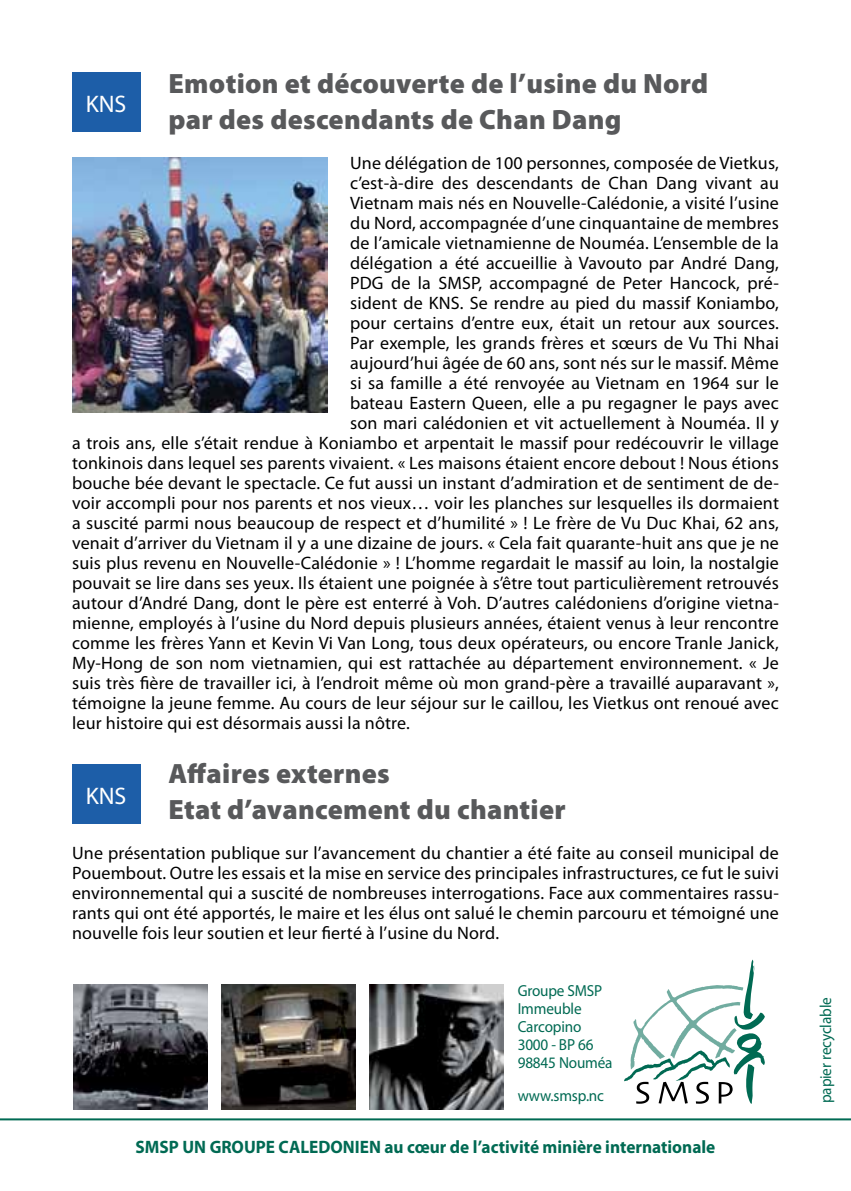
<style>
.page{position:relative;width:851px;height:1191px;background:#fff}
.page>*{position:absolute;margin:0;border:0;box-sizing:border-box;transform-origin:0 0}
.t1{font:900 28px/36px "Myriad Pro";letter-spacing:.01em;color:#58595b}
.t2{font:24px "Myriad Pro";color:#fff}
.t3{font:18px/20px "Myriad Pro";letter-spacing:.01em;color:#000;text-align:justify}
.t4{font:700 18px "Myriad Pro";color:#006a53;scale:.96 1}
.t5{font:16px/18px "Myriad Pro";letter-spacing:-.01em;color:#006a53;scale:.95 1}
</style>
<div class="page">
<svg style="left:624px;top:959px;width:140px;height:144px"></svg>
<img style="left:369px;top:984px;width:134px;height:125px">
<img style="left:73px;top:984px;width:134px;height:125px">
<img style="left:222px;top:984px;width:134px;height:125px">
<hr style="left:0;top:1118px;width:850px;height:2px;background:#006a53">
<div style="left:72px;top:72px;width:68px;height:60px;background:#1d5ea8"></div>
<img style="left:72px;top:157px;width:255px;height:255px">
<div style="left:72px;top:764px;width:68px;height:59px;background:#1d5ea8"></div>
<h1 class="t1" style="left:168px;top:64px;width:541px">Emotion et découverte de l’usine du Nord par des descendants de Chan Dang</h1>
<p class="t3" style="left:350px;top:153px;width:430px">Une délégation de 100 personnes, composée de Vietkus,</p>
<p class="t3" style="left:350px;top:173px;width:430px">c’est-à-dire des descendants de Chan Dang vivant au</p>
<p class="t3" style="left:350px;top:193px;width:430px">Vietnam mais nés en Nouvelle-Calédonie, a visité l’usine</p>
<p class="t3" style="left:350px;top:213px;width:430px">du Nord, accompagnée d’une cinquantaine de membres</p>
<p class="t3" style="left:350px;top:233px;width:430px">de l’amicale vietnamienne de Nouméa. L’ensemble de la</p>
<p class="t3" style="left:350px;top:253px;width:430px">délégation a été accueillie à Vavouto par André Dang,</p>
<p class="t3" style="left:350px;top:273px;width:430px">PDG de la SMSP, accompagné de Peter Hancock, pré-</p>
<p class="t3" style="left:350px;top:293px;width:430px">sident de KNS. Se rendre au pied du massif Koniambo,</p>
<p class="t3" style="left:350px;top:313px;width:430px">pour certains d’entre eux, était un retour aux sources.</p>
<p class="t3" style="left:350px;top:333px;width:430px">Par exemple, les grands frères et sœurs de Vu Thi Nhai</p>
<p class="t3" style="left:350px;top:353px;width:430px">aujourd’hui âgée de 60 ans, sont nés sur le massif. Même</p>
<p class="t3" style="left:350px;top:373px;width:430px">si sa famille a été renvoyée au Vietnam en 1964 sur le</p>
<p class="t3" style="left:350px;top:393px;width:430px">bateau Eastern Queen, elle a pu regagner le pays avec</p>
<p class="t3" style="left:350px;top:413px;width:430px">son mari calédonien et vit actuellement à Nouméa. Il y</p>
<p class="t3" style="left:72px;top:433px;width:708px">a trois ans, elle s’était rendue à Koniambo et arpentait le massif pour redécouvrir le village</p>
<p class="t3" style="left:72px;top:453px;width:708px">tonkinois dans lequel ses parents vivaient. « Les maisons étaient encore debout ! Nous étions</p>
<p class="t3" style="left:72px;top:473px;width:708px">bouche bée devant le spectacle. Ce fut aussi un instant d’admiration et de sentiment de de-</p>
<p class="t3" style="left:72px;top:493px;width:708px">voir accompli pour nos parents et nos vieux… voir les planches sur lesquelles ils dormaient</p>
<p class="t3" style="left:72px;top:513px;width:708px">a suscité parmi nous beaucoup de respect et d’humilité » ! Le frère de Vu Duc Khai, 62 ans,</p>
<p class="t3" style="left:72px;top:533px;width:708px">venait d’arriver du Vietnam il y a une dizaine de jours. « Cela fait quarante-huit ans que je ne</p>
<p class="t3" style="left:72px;top:553px;width:708px">suis plus revenu en Nouvelle-Calédonie » ! L’homme regardait le massif au loin, la nostalgie</p>
<p class="t3" style="left:72px;top:573px;width:708px">pouvait se lire dans ses yeux. Ils étaient une poignée à s’être tout particulièrement retrouvés</p>
<p class="t3" style="left:72px;top:593px;width:708px">autour d’André Dang, dont le père est enterré à Voh. D’autres calédoniens d’origine vietna-</p>
<p class="t3" style="left:72px;top:613px;width:708px">mienne, employés à l’usine du Nord depuis plusieurs années, étaient venus à leur rencontre</p>
<p class="t3" style="left:72px;top:633px;width:708px">comme les frères Yann et Kevin Vi Van Long, tous deux opérateurs, ou encore Tranle Janick,</p>
<p class="t3" style="left:72px;top:653px;width:708px">My-Hong de son nom vietnamien, qui est rattachée au département environnement. « Je</p>
<p class="t3" style="left:72px;top:673px;width:708px">suis très fière de travailler ici, à l’endroit même où mon grand-père a travaillé auparavant »,</p>
<p class="t3" style="left:72px;top:693px;width:708px">témoigne la jeune femme. Au cours de leur séjour sur le caillou, les Vietkus ont renoué avec</p>
<p class="t3" style="left:72px;top:713px;width:339px">leur histoire qui est désormais aussi la nôtre.</p>
<h1 class="t1" style="left:168px;top:754px;width:398px">Affaires externes<br>Etat d’avancement du chantier</h1>
<p class="t3" style="left:72px;top:843px;width:708px">Une présentation publique sur l’avancement du chantier a été faite au conseil municipal de Pouembout. Outre les essais et la mise en service des principales infrastructures, ce fut le suivi environnemental qui a suscité de nombreuses interrogations. Face aux commentaires rassu&shy;rants qui ont été apportés, le maire et les élus ont salué le chemin parcouru et témoigné une nouvelle fois leur soutien et leur fierté à l’usine du Nord.</p>
<h2 class="t2" style="left:86px;top:89px;width:42px">KNS</h2>
<h2 class="t2" style="left:86px;top:781px;width:42px">KNS</h2>
<p class="t5" style="left:517px;top:981px;width:101px">Groupe SMSP<br>Immeuble<br>Carcopino<br>3000 - BP 66<br>98845 Nouméa</p>
<p class="t5" style="left:517px;top:1086px;width:92px">www.smsp.nc</p>
<p class="t4" style="left:136px;top:1135px;width:605px">SMSP UN GROUPE CALEDONIEN au cœur de l’activité minière internationale</p>
<p class="t5" style="left:816px;top:1103px;width:113px;rotate:-90deg">papier recyclable</p>
</div>
